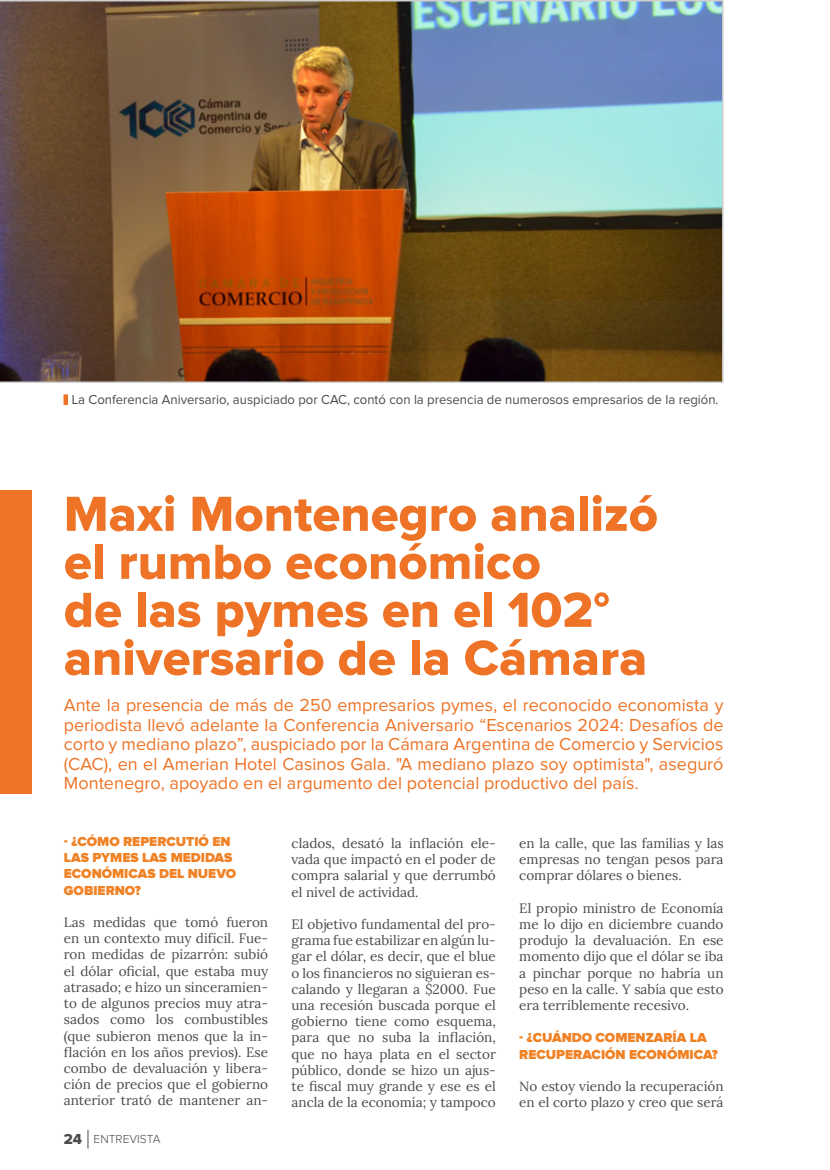
<style>
.page{position:relative;width:830px;height:1170px;background:#fff}
.page>*{position:absolute;margin:0;border:0;box-sizing:border-box;transform-origin:0 0}
.t1{font:51px/48px "Proxima Nova Extrabld";color:#ee7326}
.t2{font:18px/19.5px "Proxima Nova";color:#ee7326;text-align:justify}
.t3{font:13.5px/16.2px "Lora";color:#4a4a49;text-align:justify}
.t4{font:900 13.5px/16.2px "Proxima Nova";color:#f08225}
.t5{font:13.5px "Proxima Nova";color:#4a4a49}
.t6{font:300 12px "Proxima Nova";color:#4a4a49}
.s1{font-family:"Proxima Nova Extrabld";font-weight:400;font-size:15px}
</style>
<div class="page">
<img style="left:0;top:0;width:723px;height:383px">
<div style="left:0;top:490px;width:32px;height:304px;background:#ee7326"></div>
<div style="left:63px;top:394px;width:5px;height:11px;background:#ee7326"></div>
<svg style="left:88px;top:1129px;width:1px;height:19px"></svg>
<p class="t5" style="left:72px;top:393px;width:648px">La Conferencia Aniversario, auspiciado por CAC, contó con la presencia de numerosos empresarios de la región.</p>
<h1 class="t1" style="left:64px;top:492px;width:595px">Maxi Montenegro analizó el rumbo económico<br>de las pymes en el 102° aniversario de la Cámara</h1>
<p class="t2" style="left:64px;top:696px;width:661px">Ante la presencia de más de 250 empresarios pymes, el reconocido economista y periodista llevó adelante la Conferencia Aniversario “Escenarios 2024: Desafíos de corto y mediano plazo”, auspiciado por la Cámara Argentina de Comercio y Servicios (CAC), en el Amerian Hotel Casinos Gala. "A mediano plazo soy optimista", aseguró Montenegro, apoyado en el argumento del potencial productivo del país.</p>
<p class="t4" style="left:64px;top:833px;width:174px">- ¿CÓMO REPERCUTIÓ EN<br>LAS PYMES LAS MEDIDAS<br>ECONÓMICAS DEL NUEVO<br>GOBIERNO?</p>
<p class="t3" style="left:64px;top:913px;width:206px">Las medidas que tomó fueron en un contexto muy difícil. Fue&shy;ron medidas de pizarrón: subió el dólar oficial, que estaba muy atrasado; e hizo un sinceramien&shy;to de algunos precios muy atra&shy;sados como los combustibles (que subieron menos que la in&shy;flación en los años previos). Ese combo de devaluación y libera&shy;ción de precios que el gobierno anterior trató de mantener an-</p>
<p class="t6" style="left:64px;top:1133px;width:98px"><span class="s1">24</span> ENTREVISTA</p>
<p class="t3" style="left:291px;top:834px;width:206px">clados, desató la inflación ele&shy;vada que impactó en el poder de compra salarial y que derrumbó el nivel de actividad.</p>
<p class="t3" style="left:291px;top:915px;width:206px">El objetivo fundamental del pro&shy;grama fue estabilizar en algún lu&shy;gar el dólar, es decir, que el blue o los financieros no siguieran es&shy;calando y llegaran a $2000. Fue una recesión buscada porque el gobierno tiene como esquema, para que no suba la inflación, que no haya plata en el sector público, donde se hizo un ajus&shy;te fiscal muy grande y ese es el ancla de la economía; y tampoco</p>
<p class="t3" style="left:519px;top:834px;width:206px">en la calle, que las familias y las empresas no tengan pesos para comprar dólares o bienes.</p>
<p class="t3" style="left:519px;top:898px;width:206px">El propio ministro de Economía me lo dijo en diciembre cuando produjo la devaluación. En ese momento dijo que el dólar se iba a pinchar porque no habría un peso en la calle. Y sabía que esto era terriblemente recesivo.</p>
<p class="t4" style="left:519px;top:1030px;width:200px">- ¿CUÁNDO COMENZARÍA LA<br>RECUPERACIÓN ECONÓMICA?</p>
<p class="t3" style="left:519px;top:1077px;width:206px">No estoy viendo la recuperación en el corto plazo y creo que será</p>
</div>
